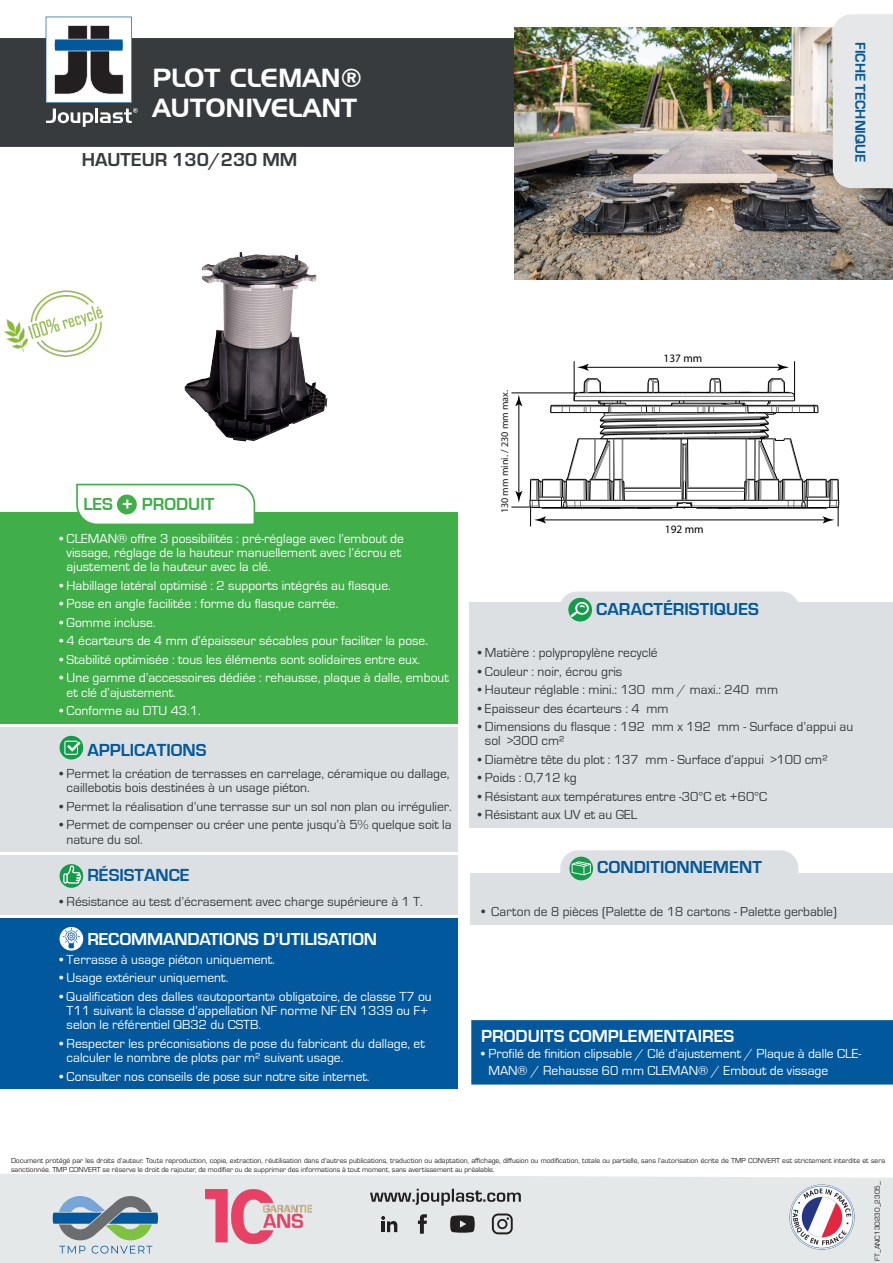
<style>
.page{position:relative;width:893px;height:1263px;background:#fff}
.page>*{position:absolute;margin:0;border:0;box-sizing:border-box;transform-origin:0 0}
.Nom_générique{font:25.5px/30.6px "Handel Gothic BT";color:#fff}
.Désignation{font:700 19.5px "Eurostile";color:#373b3d}
.t1{font:700 18px "Eurostile";color:#01589c}
.Specifique{font:700 18px "Eurostile";letter-spacing:-.01em;color:#fff}
.t2{font:700 18px "Eurostile";color:#fff}
.t3{font:700 18px "Eurostile";color:#01589c}
.t4{font:700 18px "Eurostile";color:#40ae49}
.t5{font:700 14.7px "Eurostile";color:#01589c}
.Specifique-2{font:13.5px/14.2px "Eurostile";color:#fff}
.Specifique-3{font:13.5px/14.2px "Eurostile";color:#373b3d}
.t6{font:13.5px "Eurostile";color:#373b3d}
.t7{font:11.4px "Myriad Pro";color:#000}
.t8{font:10.2px "Myriad Pro";color:#1d1d1b}
.t9{font:7.5px/9px "Eurostile";color:#231f20}
.s1{color:#fff}
</style>
<div class="page">
<div style="left:0;top:1174px;width:893px;height:89px;background:#e5e8e9"></div>
<div style="left:0;top:38px;width:511px;height:109px;background:#373b3d"></div>
<svg style="left:53px;top:1196px;width:105px;height:44px;background:#84a2aa"></svg>
<svg style="left:59px;top:1246px;width:26px;height:7px"></svg>
<svg style="left:92px;top:1246px;width:60px;height:7px"></svg>
<img style="left:789px;top:1184px;width:66px;height:66px">
<img style="left:205px;top:1189px;width:106px;height:54px">
<svg style="left:370px;top:1189px;width:151px;height:16px;background:#aaabac"></svg>
<svg style="left:450px;top:1215px;width:25px;height:18px"></svg>
<svg style="left:381px;top:1216px;width:16px;height:16px"></svg>
<svg style="left:418px;top:1214px;width:9px;height:20px"></svg>
<svg style="left:492px;top:1213px;width:21px;height:21px"></svg>
<div style="left:470px;top:873px;width:423px;height:52px;background:#dde0e2"></div>
<div style="left:560px;top:850px;width:238px;height:42px;background:#dde0e2;border-radius:18px"></div>
<svg style="left:569px;top:857px;width:24px;height:23px"></svg>
<svg style="left:572px;top:861px;width:19px;height:14px"></svg>
<div style="left:469px;top:603px;width:424px;height:225px;background:#dde0e2"></div>
<img style="left:511px;top:14px;width:382px;height:608px">
<hr style="left:794px;top:361px;width:1px;height:40px;background:#000">
<svg style="left:46px;top:17px;width:92px;height:110px"></svg>
<img style="left:4px;top:290px;width:99px;height:67px">
<img style="left:184px;top:252px;width:144px;height:190px">
<div style="left:0;top:513px;width:458px;height:211px;background:#40ae49"></div>
<div style="left:0;top:727px;width:458px;height:125px;background:#dde0e2"></div>
<div style="left:60px;top:736px;width:23px;height:23px;background:#139d4a;border-radius:50%"></div>
<svg style="left:64px;top:741px;width:16px;height:14px"></svg>
<div style="left:0;top:856px;width:458px;height:59px;background:#dde0e2"></div>
<div style="left:60px;top:864px;width:23px;height:24px;background:#139d4a;border-radius:50%"></div>
<svg style="left:63px;top:864px;width:19px;height:20px"></svg>
<div style="left:0;top:918px;width:458px;height:171px;background:#01589c"></div>
<svg style="left:60px;top:927px;width:23px;height:24px"></svg>
<svg style="left:63px;top:928px;width:17px;height:20px"></svg>
<svg style="left:75px;top:483px;width:181px;height:41px"></svg>
<div style="left:117px;top:494px;width:20px;height:20px;background:#40ae49;border-radius:50%"></div>
<div style="left:471px;top:1020px;width:422px;height:64px;background:#01589c"></div>
<p class="Nom_générique" style="left:152px;top:62px;width:211px">PLOT CLEMAN®<br>AUTONIVELANT</p>
<p class="Désignation" style="left:82px;top:146px;width:217px">HAUTEUR 130/230 MM</p>
<p class="t5" style="left:871px;top:42px;width:122px;rotate:90deg">FICHE TECHNIQUE</p>
<p class="t4" style="left:83px;top:495px;width:132px">LES <span class="s1">+</span> PRODUIT</p>
<p class="Specifique-2" style="left:67px;top:532px;width:339px;text-indent:-7px">• CLEMAN® offre 3 possibilités : pré-réglage avec l’embout de vissage, réglage de la hauteur manuellement avec l’écrou et ajustement de la hauteur avec la clé.</p>
<p class="Specifique-2" style="left:60px;top:579px;width:333px">• Habillage latéral optimisé : 2 supports intégrés au flasque.</p>
<p class="Specifique-2" style="left:60px;top:597px;width:280px">• Pose en angle facilitée : forme du flasque carrée.</p>
<p class="Specifique-2" style="left:60px;top:616px;width:97px">• Gomme incluse.</p>
<p class="Specifique-2" style="left:60px;top:634px;width:370px">• 4 écarteurs de 4 mm d’épaisseur sécables pour faciliter la pose.</p>
<p class="Specifique-2" style="left:60px;top:653px;width:362px">• Stabilité optimisée : tous les éléments sont solidaires entre eux.</p>
<p class="Specifique-2" style="left:67px;top:671px;width:384px;text-indent:-7px">• Une gamme d’accessoires dédiée : rehausse, plaque à dalle, embout et clé d’ajustement.</p>
<p class="Specifique-2" style="left:60px;top:704px;width:143px">• Conforme au DTU 43.1.</p>
<p class="t3" style="left:87px;top:740px;width:121px">APPLICATIONS</p>
<p class="Specifique-3" style="left:67px;top:767px;width:384px;text-indent:-7px">• Permet la création de terrasses en carrelage, céramique ou dallage, caillebotis bois destinées à un usage piéton.</p>
<p class="Specifique-3" style="left:60px;top:799px;width:394px">• Permet la réalisation d’une terrasse sur un sol non plan ou irrégulier.</p>
<p class="Specifique-3" style="left:67px;top:818px;width:386px;text-indent:-7px">• Permet de compenser ou créer une pente jusqu’à 5% quelque soit la nature du sol.</p>
<p class="t3" style="left:87px;top:865px;width:104px">RÉSISTANCE</p>
<p class="Specifique-3" style="left:60px;top:895px;width:365px">• Résistance au test d’écrasement avec charge supérieure à 1 T.</p>
<p class="Specifique" style="left:87px;top:926px;width:291px">RECOMMANDATIONS D’UTILISATION</p>
<p class="Specifique-2" style="left:60px;top:952px;width:217px">• Terrasse à usage piéton uniquement.</p>
<p class="Specifique-2" style="left:60px;top:971px;width:170px">• Usage extérieur uniquement.</p>
<p class="Specifique-2" style="left:67px;top:989px;width:367px;text-indent:-7px">• Qualification des dalles «autoportant» obligatoire, de classe T7 ou<br>T11 suivant la classe d’appellation NF norme NF EN 1339 ou F+ selon le référentiel QB32 du CSTB.</p>
<p class="Specifique-2" style="left:67px;top:1036px;width:360px;text-indent:-7px">• Respecter les préconisations de pose du fabricant du dallage, et calculer le nombre de plots par m² suivant usage.</p>
<p class="Specifique-2" style="left:60px;top:1069px;width:311px">• Consulter nos conseils de pose sur notre site internet.</p>
<p class="t8" style="left:498px;top:513px;width:125px;rotate:-90deg">130 mm mini. / 230 mm max.</p>
<p class="t7" style="left:664px;top:352px;width:40px">137 mm</p>
<p class="t7" style="left:665px;top:522px;width:40px">192 mm</p>
<p class="t1" style="left:596px;top:596px;width:164px">CARACTÉRISTIQUES</p>
<p class="Specifique-3" style="left:478px;top:646px;width:181px">• Matière : polypropylène recyclé</p>
<p class="Specifique-3" style="left:478px;top:664px;width:146px">• Couleur : noir, écrou gris</p>
<p class="Specifique-3" style="left:478px;top:683px;width:302px">• Hauteur réglable : mini.: 130 mm / maxi.: 240 mm</p>
<p class="Specifique-3" style="left:478px;top:701px;width:192px">• Epaisseur des écarteurs : 4 mm</p>
<p class="Specifique-3" style="left:485px;top:720px;width:370px;text-indent:-7px">• Dimensions du flasque : 192 mm x 192 mm - Surface d’appui au sol &gt;300 cm²</p>
<p class="Specifique-3" style="left:478px;top:753px;width:352px">• Diamètre tête du plot : 137 mm - Surface d’appui &gt;100 cm²</p>
<p class="Specifique-3" style="left:478px;top:771px;width:100px">• Poids : 0,712 kg</p>
<p class="Specifique-3" style="left:478px;top:790px;width:291px">• Résistant aux températures entre -30°C et +60°C</p>
<p class="Specifique-3" style="left:478px;top:808px;width:161px">• Résistant aux UV et au GEL</p>
<p class="t1" style="left:597px;top:854px;width:166px">CONDITIONNEMENT</p>
<p class="t6" style="left:479px;top:902px;width:359px">• Carton de 8 pièces (Palette de 18 cartons - Palette gerbable)</p>
<p class="t2" style="left:481px;top:1026px;width:254px">PRODUITS COMPLEMENTAIRES</p>
<p class="Specifique-2" style="left:488px;top:1046px;width:374px;line-height:16.2px;text-indent:-7px">• Profilé de finition clipsable / Clé d’ajustement / Plaque à dalle CLE-<br>MAN® / Rehausse 60 mm CLEMAN® / Embout de vissage</p>
<p class="t9" style="left:11px;top:1156px;width:875px">Document protégé par les droits d’auteur. Toute reproduction, copie, extraction, réutilisation dans d’autres publications, traduction ou adaptation, affichage, diffusion ou modification, totale ou partielle, sans l’autorisation écrite de TMP CONVERT est strictement interdite et sera sanctionnée. TMP CONVERT se réserve le droit de rajouter, de modifier ou de supprimer des informations à tout moment, sans avertissement au préalable.</p>
<p class="t9" style="left:872px;top:1261px;width:81px;rotate:-90deg">FT_ANC130230_2305_</p>
</div>
